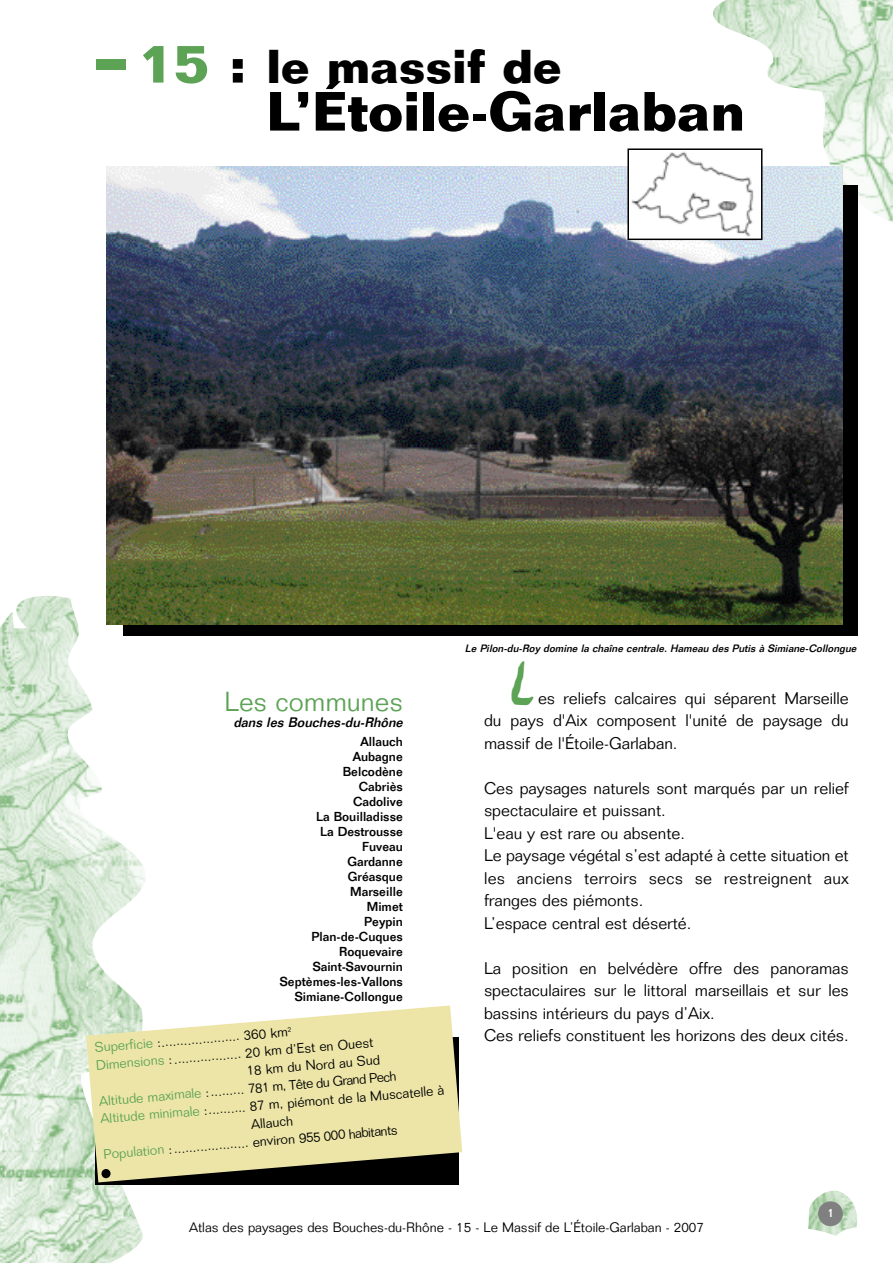
<style>
.page{position:relative;width:893px;height:1263px;background:#fff}
.page>*{position:absolute;margin:0;border:0;box-sizing:border-box;transform-origin:0 0}
.t1{font:700 54px "Folio";color:#000}
.t2{font:54px "Sand";color:#5da356;scale:.7 1}
.t3{font:700 46.5px "Folio";color:#000}
.t4{font:300 27px "Folio";color:#5da356}
.t5{font:300 16.5px/22.5px "Folio";color:#000}
.t6{font:300 13.5px "Folio";color:#000}
.t7{font:italic 500 13.5px "Folio";color:#000}
.t8{font:500 12.75px/15px "Folio";color:#000;text-align:right}
.t9{font:500 12px "Folio";color:#fff}
.t10{font:italic 500 10.5px "Folio";color:#000}
.s1{font-size:54px;color:#5da356}
.s2{font-size:54px}
.s3{color:#5da356}
</style>
<div class="page">
<img style="left:0;top:596px;width:145px;height:667px">
<div style="left:95px;top:1037px;width:364px;height:148px;background:#000"></div>
<img style="left:713px;top:0;width:180px;height:222px">
<div style="left:123px;top:185px;width:735px;height:451px;background:#000"></div>
<img style="left:106px;top:166px;width:737px;height:459px">
<img style="left:630px;top:151px;width:129px;height:86px">
<div style="left:627px;top:148px;width:135px;height:92px;border:2px solid #000"></div>
<svg style="left:86px;top:1005px;width:376px;height:177px;background:#d8d4a1"></svg>
<div style="left:97px;top:59px;width:29px;height:10px;background:#5da356"></div>
<img style="left:808px;top:1190px;width:50px;height:46px">
<div style="left:818px;top:1201px;width:25px;height:25px;background:#808080;border-radius:50%"></div>
<div style="left:102px;top:1169px;width:9px;height:9px;background:#000;border-radius:50%"></div>
<h2 class="t3" style="left:137px;top:49px;width:426px"><span class="s1">15</span> <span class="s2">:</span> le massif de</h2>
<h1 class="t1" style="left:266px;top:92px;width:480px">L’Étoile-Garlaban</h1>
<h3 class="t4" style="left:225px;top:691px;width:180px">Les communes</h3>
<p class="t7" style="left:233px;top:717px;width:174px">dans les Bouches-du-Rhône</p>
<p class="t8" style="left:280px;top:735px;width:125px">Allauch<br>Aubagne<br>Belcodène<br>Cabriès<br>Cadolive<br>La Bouilladisse<br>La Destrousse<br>Fuveau<br>Gardanne<br>Gréasque<br>Marseille<br>Mimet<br>Peypin<br>Plan-de-Cuques<br>Roquevaire<br>Saint-Savournin<br>Septèmes-les-Vallons<br>Simiane-Collongue</p>
<p class="t6" style="left:94px;top:1043px;width:199px;rotate:-5deg"><span class="s3">Superficie</span> :..................... 360 km<sup>2</sup></p>
<p class="t6" style="left:96px;top:1061px;width:280px;rotate:-5deg"><span class="s3">Dimensions</span> :.................. 20 km d’Est en Ouest</p>
<p class="t6" style="left:246px;top:1066px;width:135px;rotate:-5deg">18 km du Nord au Sud</p>
<p class="t6" style="left:99px;top:1097px;width:300px;rotate:-5deg"><span class="s3">Altitude maximale</span> :......... 781 m, Tête du Grand Pech</p>
<p class="t6" style="left:100px;top:1114px;width:346px;rotate:-5deg"><span class="s3">Altitude minimale</span> :.......... 87 m, piémont de la Muscatelle à</p>
<p class="t6" style="left:251px;top:1119px;width:44px;rotate:-5deg">Allauch</p>
<p class="t6" style="left:103px;top:1150px;width:297px;rotate:-5deg"><span class="s3">Population</span> :.................... environ 955 000 habitants</p>
<p class="t10" style="left:465px;top:644px;width:395px">Le Pilon-du-Roy domine la chaîne centrale. Hameau des Putis à Simiane-Collongue</p>
<h1 class="t2" style="left:512px;top:652px;width:33px">L</h1>
<p class="t5" style="left:484px;top:688px;width:366px;text-align:justify;text-indent:54px">es reliefs calcaires qui séparent Marseille du pays d'Aix composent l'unité de paysage du massif de l'Étoile-Garlaban.</p>
<p class="t5" style="left:484px;top:778px;width:366px">Ces paysages naturels sont marqués par un relief spectaculaire et puissant.<br>L'eau y est rare ou absente.<br>Le paysage végétal s’est adapté à cette situation et les anciens terroirs secs se restreignent aux franges des piémonts.<br>L’espace central est déserté.</p>
<p class="t5" style="left:484px;top:958px;width:366px">La position en belvédère offre des panoramas spectaculaires sur le littoral marseillais et sur les bassins intérieurs du pays d’Aix.<br>Ces reliefs constituent les horizons des deux cités.</p>
<p class="t9" style="left:827px;top:1208px;width:8px">1</p>
<p class="t6" style="left:189px;top:1222px;width:516px">Atlas des paysages des Bouches-du-Rhône - 15 - Le Massif de L’Étoile-Garlaban - 2007</p>
</div>
